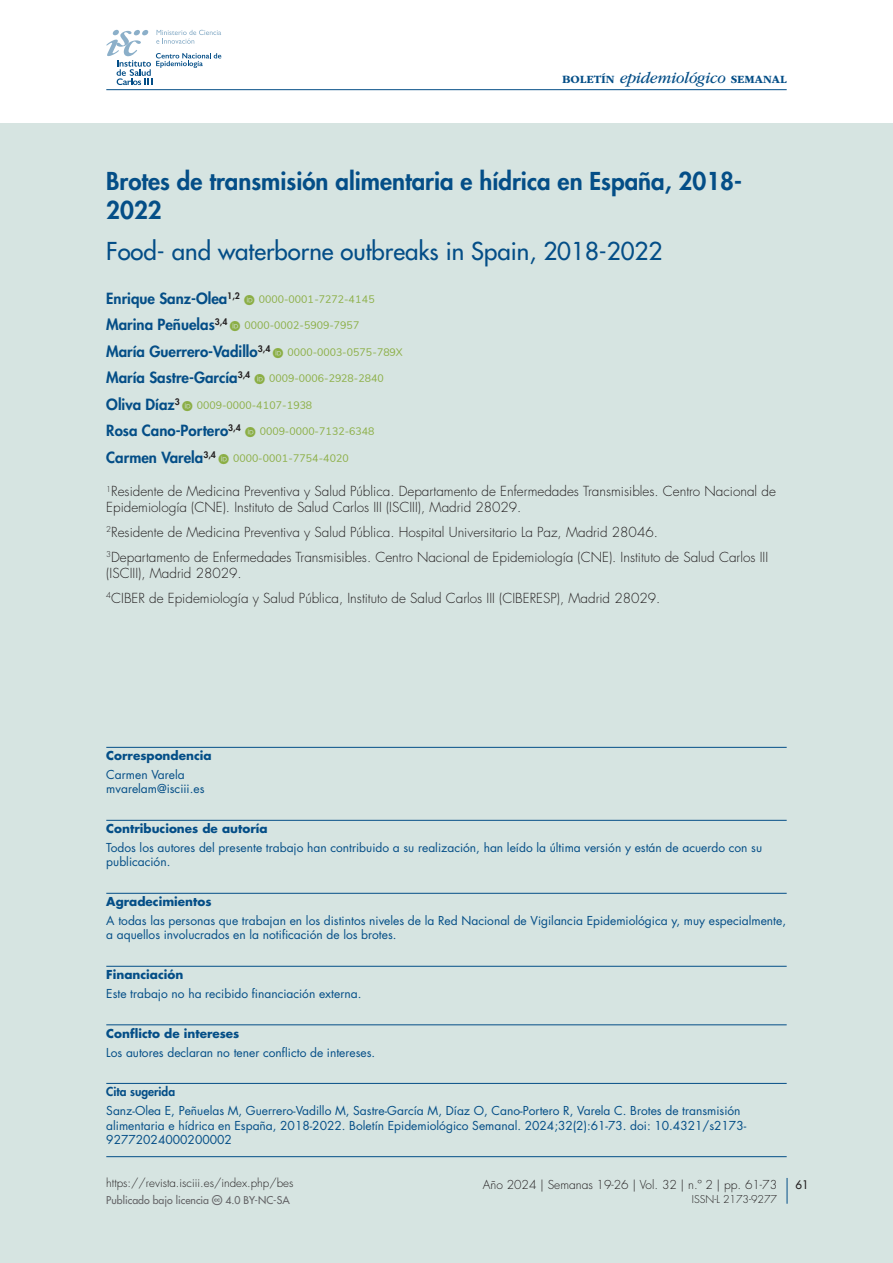
<style>
.page{position:relative;width:893px;height:1263px;background:#fff}
.page>*{position:absolute;margin:0;border:0;box-sizing:border-box;transform-origin:0 0}
.sps_titulo_original{font:800 24px/28.8px "Futura Std";color:#044e87}
.sps_titulo_traduc{font:500 24px "Futura Std";color:#044e87}
.sps_autores{font:800 15px "Futura Std";color:#044e87}
.sps_afiliaciones{font:300 13.5px/16.2px "Futura Std";color:#231f20}
.sps_texto_metadatos{font:12px/14.4px "Futura Std";color:#044e87}
.sps_titulo_metadatos{font:700 12px "Futura Std";color:#044e87}
.t1{font:300 12px "Futura Std";color:#231f20}
.sps_titulo_metadatos-2{font:800 12px "Futura Std";color:#044e87}
.t2{font:300 11.55px "Futura Std";color:#231f20}
.t3{font:700 11.55px "ITC Garamond Std";color:#044e87}
.t4{font:500 11.55px "Futura Std";color:#231f20}
.t5{font:500 10.5px "Futura Std";color:#636366}
.t6{font:300 10.5px "Futura Std";color:#231f20}
.sps_autores-2{font:10.5px "Font Awesome 5 Brands";color:#8bae44}
.s1{font-weight:400;font-style:italic;font-size:16.5px}
</style>
<div class="page">
<div style="left:0;top:123px;width:893px;height:1140px;background:#d6e4e1"></div>
<svg style="left:787px;top:1178px;width:1px;height:26px"></svg>
<hr style="left:106px;top:89px;width:681px;height:1px;background:#044e87">
<svg style="left:106px;top:30px;width:115px;height:55px"></svg>
<hr style="left:106px;top:747px;width:681px;height:1px;background:#044e87">
<hr style="left:106px;top:820px;width:681px;height:1px;background:#044e87">
<hr style="left:106px;top:893px;width:681px;height:1px;background:#044e87">
<hr style="left:106px;top:966px;width:681px;height:1px;background:#044e87">
<hr style="left:106px;top:1024px;width:681px;height:1px;background:#044e87">
<hr style="left:106px;top:1083px;width:681px;height:1px;background:#044e87">
<hr style="left:106px;top:1156px;width:681px;height:1px;background:#044e87">
<p class="t3" style="left:562px;top:73px;width:226px">BOLETÍN <span class="s1">epidemiológico</span> SEMANAL</p>
<p class="sps_titulo_original" style="left:106px;top:167px;width:637px">Brotes de transmisión alimentaria e hídrica en España, 2018-<br>2022</p>
<p class="sps_titulo_traduc" style="left:106px;top:236px;width:558px">Food- and waterborne outbreaks in Spain, 2018-2022</p>
<p class="sps_autores" style="left:106px;top:289px;width:135px">Enrique Sanz-Olea<sup>1,2</sup></p>
<p class="sps_autores" style="left:106px;top:315px;width:123px">Marina Peñuelas<sup>3,4</sup></p>
<p class="sps_autores" style="left:106px;top:342px;width:166px">María Guerrero-Vadillo<sup>3,4</sup></p>
<p class="sps_autores" style="left:106px;top:368px;width:146px">María Sastre-García<sup>3,4</sup></p>
<p class="sps_autores" style="left:106px;top:395px;width:75px">Oliva Díaz<sup>3</sup></p>
<p class="sps_autores" style="left:106px;top:421px;width:136px">Rosa Cano-Portero<sup>3,4</sup></p>
<p class="sps_autores-2" style="left:332px;top:427px;width:37px">✓ ✓✔</p>
<p class="sps_autores" style="left:106px;top:448px;width:111px">Carmen Varela<sup>3,4</sup></p>
<p class="sps_afiliaciones" style="left:106px;top:483px;width:671px"><sup>1</sup>Residente de Medicina Preventiva y Salud Pública. Departamento de Enfermedades Transmisibles. Centro Nacional de<br>Epidemiología (CNE). Instituto de Salud Carlos III (ISCIII), Madrid 28029.</p>
<p class="sps_afiliaciones" style="left:106px;top:524px;width:553px"><sup>2</sup>Residente de Medicina Preventiva y Salud Pública. Hospital Universitario La Paz, Madrid 28046.</p>
<p class="sps_afiliaciones" style="left:106px;top:549px;width:663px"><sup>3</sup>Departamento de Enfermedades Transmisibles. Centro Nacional de Epidemiología (CNE). Instituto de Salud Carlos III (ISCIII), Madrid 28029.</p>
<p class="sps_afiliaciones" style="left:106px;top:590px;width:556px"><sup>4</sup>CIBER de Epidemiología y Salud Pública, Instituto de Salud Carlos III (CIBERESP), Madrid 28029.</p>
<p class="sps_titulo_metadatos" style="left:106px;top:748px;width:107px">Correspondencia</p>
<p class="sps_texto_metadatos" style="left:106px;top:767px;width:80px">Carmen Varela</p>
<p class="sps_texto_metadatos" style="left:106px;top:782px;width:100px">mvarelam@isciii.es</p>
<p class="sps_titulo_metadatos" style="left:106px;top:821px;width:163px">Contribuciones de autoría</p>
<p class="sps_texto_metadatos" style="left:106px;top:840px;width:657px">Todos los autores del presente trabajo han contribuido a su realización, han leído la última versión y están de acuerdo con su publicación.</p>
<p class="sps_titulo_metadatos" style="left:106px;top:894px;width:107px">Agradecimientos</p>
<p class="sps_texto_metadatos" style="left:106px;top:913px;width:681px">A todas las personas que trabajan en los distintos niveles de la Red Nacional de Vigilancia Epidemiológica y, muy especialmente, a aquellos involucrados en la notificación de los brotes.</p>
<p class="sps_titulo_metadatos" style="left:106px;top:967px;width:79px">Financiación</p>
<p class="sps_texto_metadatos" style="left:106px;top:986px;width:257px">Este trabajo no ha recibido financiación externa.</p>
<p class="sps_titulo_metadatos" style="left:106px;top:1025px;width:135px">Conflicto de intereses</p>
<p class="sps_texto_metadatos" style="left:106px;top:1045px;width:270px">Los autores declaran no tener conflicto de intereses.</p>
<p class="sps_titulo_metadatos-2" style="left:106px;top:1084px;width:70px">Cita sugerida</p>
<p class="sps_texto_metadatos" style="left:106px;top:1104px;width:641px">Sanz-Olea E, Peñuelas M, Guerrero-Vadillo M, Sastre-García M, Díaz O, Cano-Portero R, Varela C. Brotes de transmisión alimentaria e hídrica en España, 2018-2022. Boletín Epidemiológico Semanal. 2024;32(2):61-73. doi: 10.4321/s2173-<br>92772024000200002</p>
<p class="t2" style="left:106px;top:1176px;width:189px">https://revista.isciii.es/index.php/bes</p>
<p class="t5" style="left:106px;top:1193px;width:185px">Publicado bajo licencia ▼❖□□■▲ 4.0 BY-NC-SA</p>
<p class="t1" style="left:483px;top:1177px;width:296px">Año 2024 | Semanas 19-26 | Vol. 32 | n.º 2 | pp. 61-73</p>
<p class="t4" style="left:795px;top:1177px;width:15px">61</p>
<p class="t6" style="left:692px;top:1193px;width:87px">ISSN-L 2173-9277</p>
</div>
